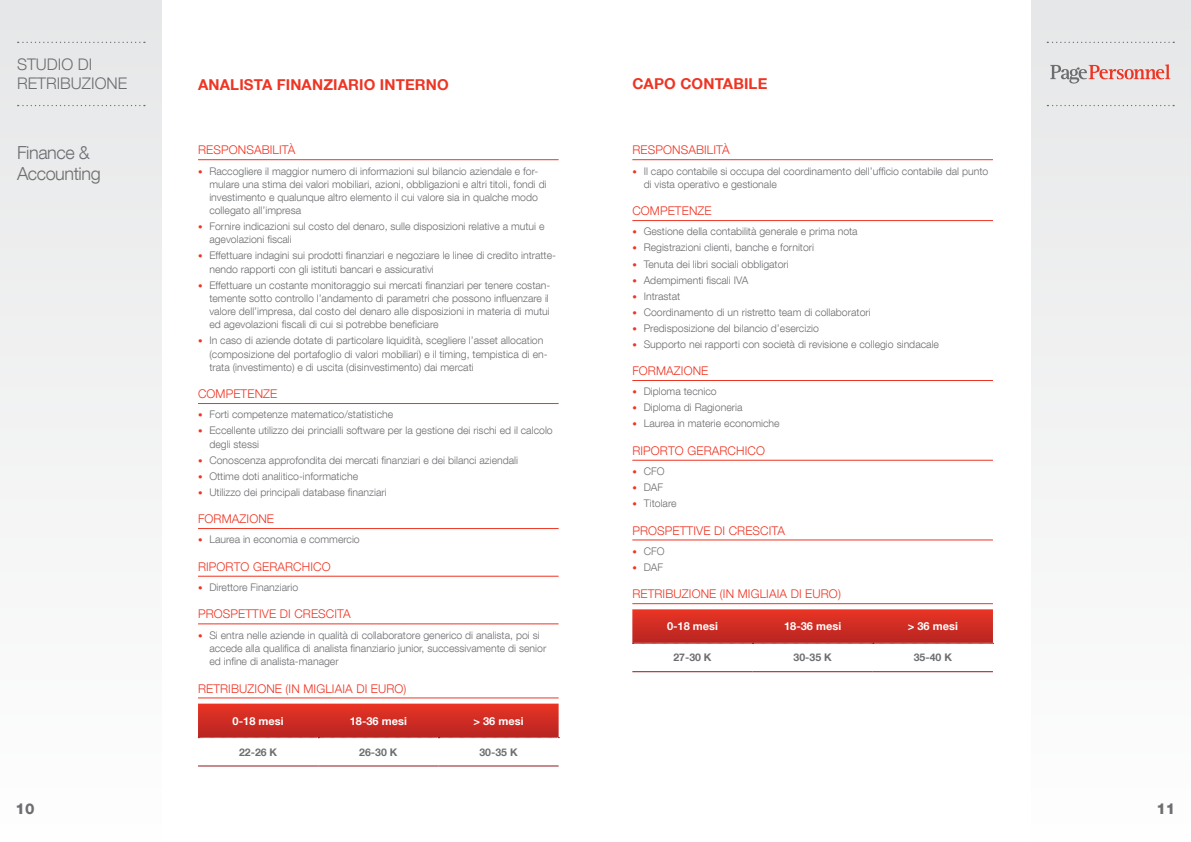
<style>
.page{position:relative;width:1191px;height:842px;background:#fff}
.page>*{position:absolute;margin:0;border:0;box-sizing:border-box;transform-origin:0 0}
.t1{font:300 18px/21px "Helvetica Neue LT Com";letter-spacing:-.025em;color:#6d6e71}
.t2{font:300 16px/19.2px "Helvetica Neue LT Com";color:#6d6e71}
.t3{font:700 15px "Helvetica Neue LT Com";letter-spacing:.01em;color:#ee3524}
.t4{font:800 15px "Helvetica Neue LT Com";color:#6d6e71}
.t5{font:300 12px "Helvetica Neue LT Com";letter-spacing:.01em;color:#ee3524}
.t6{font:700 11px "Helvetica Neue LT Com";color:#fff}
.t7{font:300 10.5px/13.2px "Helvetica Neue LT Com";color:#6d6e71}
.t8{font:700 10.5px "Helvetica Neue LT Com";color:#6d6e71}
.s1{font-weight:800;font-size:9px;color:#ee3524}
</style>
<div class="page">
<div style="left:0;top:0;width:162px;height:842px;background:#f2f2f3"></div>
<div style="left:1031px;top:0;width:160px;height:842px;background:#f2f3f3"></div>
<svg style="left:18px;top:42px;width:127px;height:1px"></svg>
<svg style="left:18px;top:105px;width:127px;height:1px"></svg>
<svg style="left:1047px;top:105px;width:127px;height:1px"></svg>
<svg style="left:1050px;top:64px;width:120px;height:20px"></svg>
<svg style="left:1047px;top:42px;width:127px;height:1px"></svg>
<hr style="left:198px;top:159px;width:360px;height:1px;background:#ee3524">
<hr style="left:198px;top:403px;width:360px;height:1px;background:#ee3524">
<hr style="left:198px;top:528px;width:360px;height:1px;background:#ee3524">
<hr style="left:198px;top:576px;width:360px;height:1px;background:#ee3524">
<hr style="left:198px;top:624px;width:360px;height:1px;background:#ee3524">
<hr style="left:198px;top:698px;width:360px;height:1px;background:#ee3524">
<hr style="left:198px;top:766px;width:120px;height:1px;background:#90181b">
<hr style="left:318px;top:766px;width:120px;height:1px;background:#90181b">
<hr style="left:438px;top:766px;width:120px;height:1px;background:#90181b">
<svg style="left:198px;top:704px;width:361px;height:34px;background:#cf2e25"></svg>
<hr style="left:632px;top:159px;width:361px;height:1px;background:#ee3524">
<hr style="left:632px;top:220px;width:361px;height:1px;background:#ee3524">
<hr style="left:632px;top:380px;width:361px;height:1px;background:#ee3524">
<hr style="left:632px;top:460px;width:361px;height:1px;background:#ee3524">
<hr style="left:632px;top:540px;width:361px;height:1px;background:#ee3524">
<hr style="left:632px;top:603px;width:361px;height:1px;background:#ee3524">
<hr style="left:632px;top:671px;width:120px;height:1px;background:#90181b">
<hr style="left:752px;top:671px;width:120px;height:1px;background:#90181b">
<hr style="left:872px;top:671px;width:121px;height:1px;background:#90181b">
<svg style="left:632px;top:609px;width:361px;height:35px;background:#d03128"></svg>
<h2 class="t2" style="left:17px;top:54px;width:112px">STUDIO DI<br>RETRIBUZIONE</h2>
<h1 class="t1" style="left:17px;top:141px;width:85px">Finance &amp;<br>Accounting</h1>
<h3 class="t3" style="left:198px;top:76px;width:252px">ANALISTA FINANZIARIO INTERNO</h3>
<h3 class="t3" style="left:632px;top:75px;width:137px">CAPO CONTABILE</h3>
<p class="t5" style="left:198px;top:143px;width:99px">RESPONSABILITÀ</p>
<p class="t7" style="left:209px;top:164px;width:339px;text-indent:-11px"><span class="s1">•</span> Raccogliere il maggior numero di informazioni sul bilancio aziendale e for&shy;mulare una stima dei valori mobiliari, azioni, obbligazioni e altri titoli, fondi di investimento e qualunque altro elemento il cui valore sia in qualche modo collegato all’impresa</p>
<p class="t7" style="left:209px;top:220px;width:337px;text-indent:-11px"><span class="s1">•</span> Fornire indicazioni sul costo del denaro, sulle disposizioni relative a mutui e agevolazioni fiscali</p>
<p class="t7" style="left:209px;top:249px;width:348px;text-indent:-11px"><span class="s1">•</span> Effettuare indagini sui prodotti finanziari e negoziare le linee di credito intratte&shy;nendo rapporti con gli istituti bancari e assicurativi</p>
<p class="t7" style="left:209px;top:278px;width:342px;text-indent:-11px"><span class="s1">•</span> Effettuare un costante monitoraggio sui mercati finanziari per tenere costan&shy;temente sotto controllo l’andamento di parametri che possono influenzare il valore dell’impresa, dal costo del denaro alle disposizioni in materia di mutui ed agevolazioni fiscali di cui si potrebbe beneficiare</p>
<p class="t7" style="left:209px;top:334px;width:340px;text-indent:-11px"><span class="s1">•</span> In caso di aziende dotate di particolare liquidità, scegliere l’asset allocation (composizione del portafoglio di valori mobiliari) e il timing, tempistica di en&shy;trata (investimento) e di uscita (disinvestimento) dai mercati</p>
<p class="t5" style="left:198px;top:386px;width:81px">COMPETENZE</p>
<p class="t7" style="left:198px;top:408px;width:197px"><span class="s1">•</span> Forti competenze matematico/statistiche</p>
<p class="t7" style="left:209px;top:424px;width:345px;text-indent:-11px"><span class="s1">•</span> Eccellente utilizzo dei princialli software per la gestione dei rischi ed il calcolo degli stessi</p>
<p class="t7" style="left:198px;top:453px;width:322px"><span class="s1">•</span> Conoscenza approfondita dei mercati finanziari e dei bilanci aziendali</p>
<p class="t7" style="left:198px;top:469px;width:162px"><span class="s1">•</span> Ottime doti analitico-informatiche</p>
<p class="t7" style="left:198px;top:485px;width:190px"><span class="s1">•</span> Utilizzo dei principali database finanziari</p>
<p class="t5" style="left:198px;top:511px;width:77px">FORMAZIONE</p>
<p class="t7" style="left:198px;top:533px;width:163px"><span class="s1">•</span> Laurea in economia e commercio</p>
<p class="t5" style="left:198px;top:559px;width:134px">RIPORTO GERARCHICO</p>
<p class="t7" style="left:198px;top:580px;width:102px"><span class="s1">•</span> Direttore Finanziario</p>
<p class="t5" style="left:198px;top:607px;width:154px">PROSPETTIVE DI CRESCITA</p>
<p class="t7" style="left:209px;top:628px;width:338px;text-indent:-11px"><span class="s1">•</span> Si entra nelle aziende in qualità di collaboratore generico di analista, poi si accede alla qualifica di analista finanziario junior, successivamente di senior ed infine di analista-manager</p>
<p class="t5" style="left:198px;top:681px;width:210px">RETRIBUZIONE (IN MIGLIAIA DI EURO)</p>
<p class="t6" style="left:233px;top:714px;width:52px">0-18 mesi</p>
<p class="t6" style="left:350px;top:714px;width:59px">18-36 mesi</p>
<p class="t6" style="left:473px;top:714px;width:51px">&gt; 36 mesi</p>
<p class="t8" style="left:239px;top:745px;width:40px">22-26 K</p>
<p class="t8" style="left:359px;top:745px;width:40px">26-30 K</p>
<p class="t8" style="left:479px;top:745px;width:40px">30-35 K</p>
<p class="t5" style="left:632px;top:143px;width:99px">RESPONSABILITÀ</p>
<p class="t7" style="left:643px;top:164px;width:346px;text-indent:-11px"><span class="s1">•</span> Il capo contabile si occupa del coordinamento dell’ufficio contabile dal punto di vista operativo e gestionale</p>
<p class="t5" style="left:632px;top:204px;width:81px">COMPETENZE</p>
<p class="t7" style="left:632px;top:225px;width:227px"><span class="s1">•</span> Gestione della contabilità generale e prima nota</p>
<p class="t7" style="left:632px;top:241px;width:183px"><span class="s1">•</span> Registrazioni clienti, banche e fornitori</p>
<p class="t7" style="left:632px;top:257px;width:158px"><span class="s1">•</span> Tenuta dei libri sociali obbligatori</p>
<p class="t7" style="left:632px;top:273px;width:117px"><span class="s1">•</span> Adempimenti fiscali IVA</p>
<p class="t7" style="left:632px;top:289px;width:49px"><span class="s1">•</span> Intrastat</p>
<p class="t7" style="left:632px;top:305px;width:240px"><span class="s1">•</span> Coordinamento di un ristretto team di collaboratori</p>
<p class="t7" style="left:632px;top:321px;width:188px"><span class="s1">•</span> Predisposizione del bilancio d’esercizio</p>
<p class="t7" style="left:632px;top:337px;width:308px"><span class="s1">•</span> Supporto nei rapporti con società di revisione e collegio sindacale</p>
<p class="t5" style="left:632px;top:363px;width:77px">FORMAZIONE</p>
<p class="t7" style="left:632px;top:385px;width:86px"><span class="s1">•</span> Diploma tecnico</p>
<p class="t7" style="left:632px;top:401px;width:112px"><span class="s1">•</span> Diploma di Ragioneria</p>
<p class="t7" style="left:632px;top:417px;width:149px"><span class="s1">•</span> Laurea in materie economiche</p>
<p class="t5" style="left:632px;top:443px;width:134px">RIPORTO GERARCHICO</p>
<p class="t7" style="left:632px;top:464px;width:34px"><span class="s1">•</span> CFO</p>
<p class="t7" style="left:632px;top:481px;width:32px"><span class="s1">•</span> DAF</p>
<p class="t7" style="left:632px;top:497px;width:46px"><span class="s1">•</span> Titolare</p>
<p class="t5" style="left:632px;top:523px;width:154px">PROSPETTIVE DI CRESCITA</p>
<p class="t7" style="left:632px;top:544px;width:34px"><span class="s1">•</span> CFO</p>
<p class="t7" style="left:632px;top:560px;width:32px"><span class="s1">•</span> DAF</p>
<p class="t5" style="left:632px;top:587px;width:210px">RETRIBUZIONE (IN MIGLIAIA DI EURO)</p>
<p class="t6" style="left:667px;top:619px;width:52px">0-18 mesi</p>
<p class="t6" style="left:784px;top:619px;width:59px">18-36 mesi</p>
<p class="t6" style="left:908px;top:619px;width:51px">&gt; 36 mesi</p>
<p class="t8" style="left:673px;top:651px;width:40px">27-30 K</p>
<p class="t8" style="left:793px;top:651px;width:40px">30-35 K</p>
<p class="t8" style="left:913px;top:651px;width:40px">35-40 K</p>
<h3 class="t4" style="left:16px;top:800px;width:20px">10</h3>
<h3 class="t4" style="left:1156px;top:800px;width:20px">11</h3>
</div>
